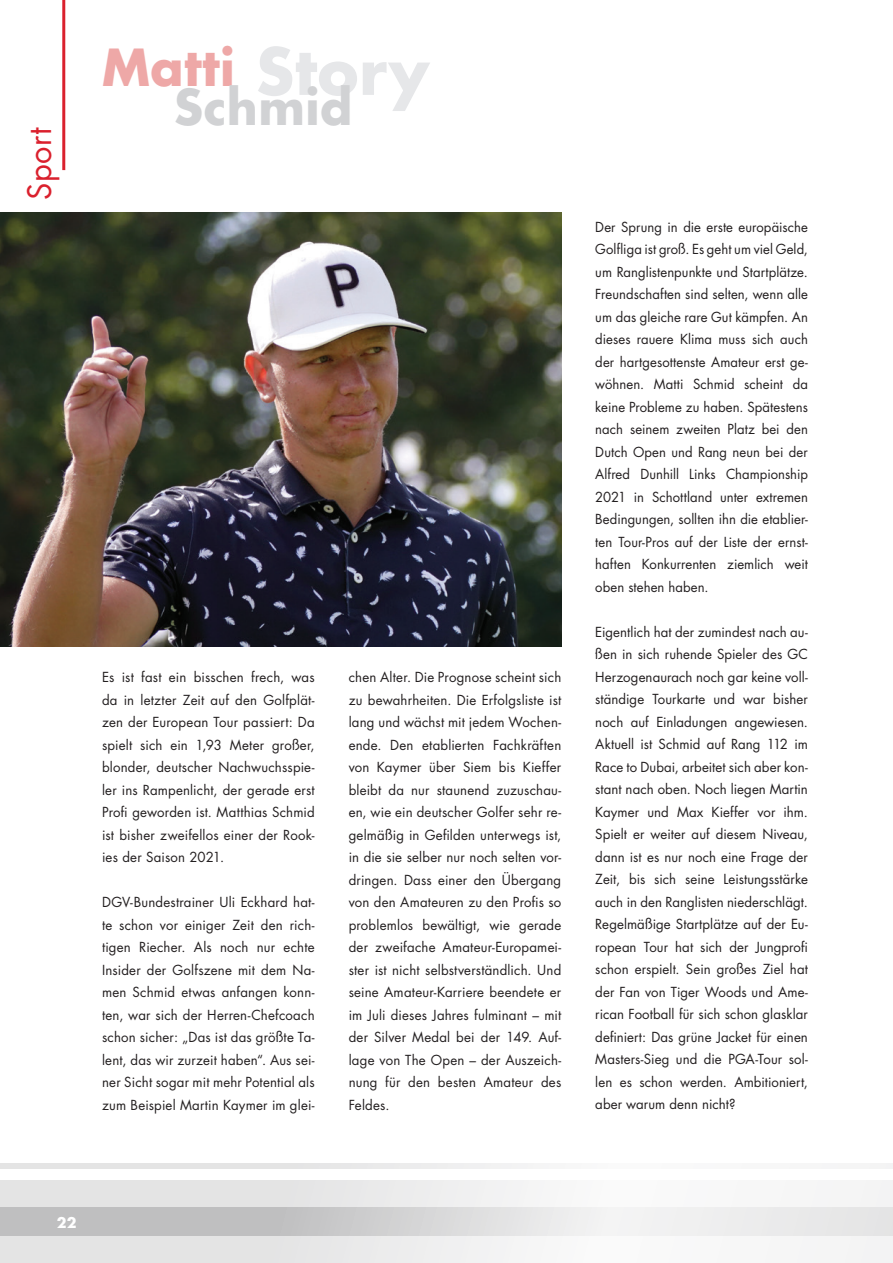
<style>
.page{position:relative;width:893px;height:1263px;background:#fff}
.page>*{position:absolute;margin:0;border:0;box-sizing:border-box;transform-origin:0 0}
.t1{font:700 49.65px "Futura LT";letter-spacing:.01em;color:#eea8a7}
.t2{font:700 48px "Futura LT";letter-spacing:.01em;color:#d1d2d4}
.t3{font:31.5px "Futura LT";letter-spacing:.01em;color:#da202d}
.t4{font:700 14.25px "Futura LT";color:#fff}
.t5{font:13.5px/22.5px "Futura LT";letter-spacing:.01em;color:#231f20;text-align:justify}
.s1{font-size:63px;color:#e6e7e9}
</style>
<div class="page">
<div style="left:0;top:1163px;width:893px;height:6px;background:#eee"></div>
<div style="left:0;top:1180px;width:893px;height:55px;background:#eee"></div>
<svg style="left:0;top:1208px;width:893px;height:55px"></svg>
<hr style="left:62px;top:0;width:3px;height:170px;background:#da202d">
<img style="left:0;top:213px;width:561px;height:433px">
<h3 class="t3" style="left:19px;top:200px;width:74px;rotate:-90deg">Sport</h3>
<h1 class="t1" style="left:102px;top:35px;width:329px">Matti <span class="s1">Story</span></h1>
<h2 class="t2" style="left:174px;top:76px;width:179px">Schmid</h2>
<p class="t5" style="left:102px;top:666px;width:214px">Es ist fast ein bisschen frech, was da in letzter Zeit auf den Golfplät&shy;zen der European Tour passiert: Da spielt sich ein 1,93 Meter großer, blonder, deutscher Nachwuchsspie&shy;ler ins Rampenlicht, der gerade erst Profi geworden ist. Matthias Schmid ist bisher zweifellos einer der Rook&shy;ies der Saison 2021.</p>
<p class="t5" style="left:102px;top:891px;width:214px">DGV-Bundestrainer Uli Eckhard hat&shy;te schon vor einiger Zeit den rich&shy;tigen Riecher. Als noch nur echte Insider der Golfszene mit dem Na&shy;men Schmid etwas anfangen konn&shy;ten, war sich der Herren-Chefcoach schon sicher: „Das ist das größte Ta&shy;lent, das wir zurzeit haben“. Aus sei&shy;ner Sicht sogar mit mehr Potential als zum Beispiel Martin Kaymer im glei-</p>
<p class="t5" style="left:349px;top:666px;width:214px">chen Alter. Die Prognose scheint sich zu bewahrheiten. Die Erfolgsliste ist lang und wächst mit jedem Wochen&shy;ende. Den etablierten Fachkräften von Kaymer über Siem bis Kieffer bleibt da nur staunend zuzuschau&shy;en, wie ein deutscher Golfer sehr re&shy;gelmäßig in Gefilden unterwegs ist, in die sie selber nur noch selten vor&shy;dringen. Dass einer den Übergang von den Amateuren zu den Profis so problemlos bewältigt, wie gerade der zweifache Amateur-Europamei&shy;ster ist nicht selbstverständlich. Und seine Amateur-Karriere beendete er im Juli dieses Jahres fulminant – mit der Silver Medal bei der 149. Auf&shy;lage von The Open – der Auszeich&shy;nung für den besten Amateur des Feldes.</p>
<p class="t5" style="left:595px;top:215px;width:214px">Der Sprung in die erste europäische Golfliga ist groß. Es geht um viel Geld, um Ranglistenpunkte und Startplätze.<br>Freundschaften sind selten, wenn alle um das gleiche rare Gut kämpfen. An dieses rauere Klima muss sich auch der hartgesottenste Amateur erst ge&shy;wöhnen. Matti Schmid scheint da keine Probleme zu haben. Spätestens nach seinem zweiten Platz bei den Dutch Open und Rang neun bei der Alfred Dunhill Links Championship 2021 in Schottland unter extremen Bedingungen, sollten ihn die etablier&shy;ten Tour-Pros auf der Liste der ernst&shy;haften Konkurrenten ziemlich weit oben stehen haben.</p>
<p class="t5" style="left:595px;top:620px;width:214px">Eigentlich hat der zumindest nach au&shy;ßen in sich ruhende Spieler des GC Herzogenaurach noch gar keine voll&shy;ständige Tourkarte und war bisher noch auf Einladungen angewiesen.<br>Aktuell ist Schmid auf Rang 112 im Race to Dubai, arbeitet sich aber kon&shy;stant nach oben. Noch liegen Martin Kaymer und Max Kieffer vor ihm.<br>Spielt er weiter auf diesem Niveau, dann ist es nur noch eine Frage der Zeit, bis sich seine Leistungsstärke auch in den Ranglisten niederschlägt.<br>Regelmäßige Startplätze auf der Eu&shy;ropean Tour hat sich der Jungprofi schon erspielt. Sein großes Ziel hat der Fan von Tiger Woods und Ame&shy;rican Football für sich schon glasklar definiert: Das grüne Jacket für einen Masters-Sieg und die PGA-Tour sol&shy;len es schon werden. Ambitioniert, aber warum denn nicht?</p>
<p class="t4" style="left:57px;top:1213px;width:21px">22</p>
</div>
